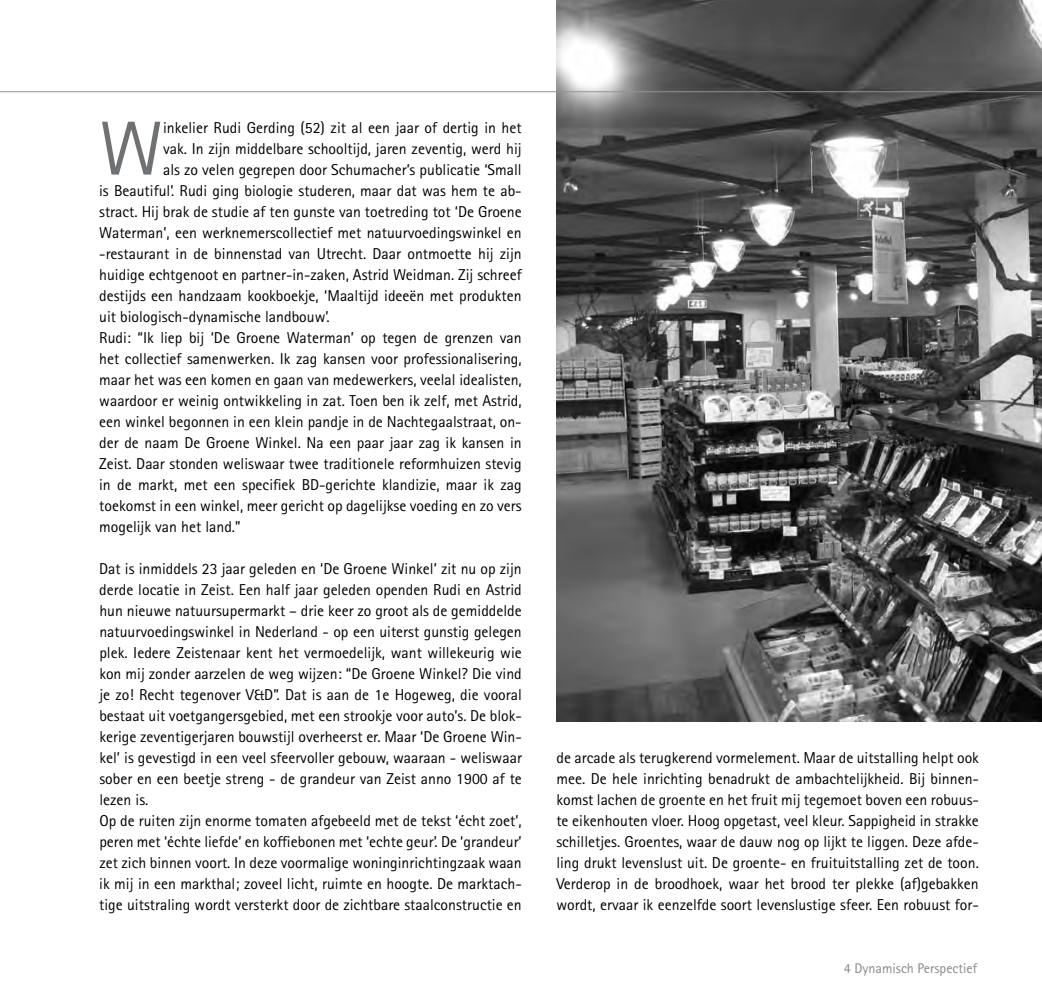
<style>
.page{position:relative;width:1042px;height:993px;background:#fff}
.page>*{position:absolute;margin:0;border:0;box-sizing:border-box;transform-origin:0 0}
.t1{font:76.65px "Rotis Sans Serif";color:#707172}
.t2{font:15.75px/21px "Rotis Sans Serif";color:#000}
.t3{font:14px "Rotis Sans Serif";color:#87888a}
</style>
<div class="page">
<img style="left:556px;top:0;width:486px;height:720px">
<hr style="left:0;top:91px;width:1042px;height:1px;background:#929395">
<h1 class="t1" style="left:99px;top:103px;width:65px">W</h1>
<p class="t2" style="left:163px;top:117px;width:360px">inkelier Rudi Gerding (52) zit al een jaar of dertig in het</p>
<p class="t2" style="left:163px;top:138px;width:360px">vak. In zijn middelbare schooltijd, jaren zeventig, werd hij</p>
<p class="t2" style="left:163px;top:159px;width:360px">als zo velen gegrepen door Schumacher’s publicatie ‘Small</p>
<p class="t2" style="left:99px;top:179px;width:424px">is Beautiful’. Rudi ging biologie studeren, maar dat was hem te ab-</p>
<p class="t2" style="left:99px;top:200px;width:424px">stract. Hij brak de studie af ten gunste van toetreding tot ‘De Groene</p>
<p class="t2" style="left:99px;top:221px;width:424px">Waterman’, een werknemerscollectief met natuurvoedingswinkel en</p>
<p class="t2" style="left:99px;top:242px;width:424px">-restaurant in de binnenstad van Utrecht. Daar ontmoette hij zijn</p>
<p class="t2" style="left:99px;top:263px;width:424px">huidige echtgenoot en partner-in-zaken, Astrid Weidman. Zij schreef</p>
<p class="t2" style="left:99px;top:284px;width:424px">destijds een handzaam kookboekje, ‘Maaltijd ideeën met produkten</p>
<p class="t2" style="left:99px;top:305px;width:232px">uit biologisch-dynamische landbouw’.</p>
<p class="t2" style="left:99px;top:326px;width:424px">Rudi: “Ik liep bij ‘De Groene Waterman’ op tegen de grenzen van</p>
<p class="t2" style="left:99px;top:347px;width:424px">het collectief samenwerken. Ik zag kansen voor professionalisering,</p>
<p class="t2" style="left:99px;top:368px;width:424px">maar het was een komen en gaan van medewerkers, veelal idealisten,</p>
<p class="t2" style="left:99px;top:389px;width:424px">waardoor er weinig ontwikkeling in zat. Toen ben ik zelf, met Astrid,</p>
<p class="t2" style="left:99px;top:410px;width:424px">een winkel begonnen in een klein pandje in de Nachtegaalstraat, on-</p>
<p class="t2" style="left:99px;top:431px;width:424px">der de naam De Groene Winkel. Na een paar jaar zag ik kansen in</p>
<p class="t2" style="left:99px;top:452px;width:424px">Zeist. Daar stonden weliswaar twee traditionele reformhuizen stevig</p>
<p class="t2" style="left:99px;top:473px;width:424px">in de markt, met een specifiek BD-gerichte klandizie, maar ik zag</p>
<p class="t2" style="left:99px;top:494px;width:424px">toekomst in een winkel, meer gericht op dagelijkse voeding en zo vers</p>
<p class="t2" style="left:99px;top:515px;width:143px">mogelijk van het land.”</p>
<p class="t2" style="left:99px;top:557px;width:424px">Dat is inmiddels 23 jaar geleden en ‘De Groene Winkel’ zit nu op zijn derde locatie in Zeist. Een half jaar geleden openden Rudi en Astrid hun nieuwe natuursupermarkt – drie keer zo groot als de gemiddelde natuurvoedingswinkel in Nederland - op een uiterst gunstig gelegen plek. Iedere Zeistenaar kent het vermoedelijk, want willekeurig wie kon mij zonder aarzelen de weg wijzen: “De Groene Winkel? Die vind je zo! Recht tegenover V&amp;D”. Dat is aan de 1e Hogeweg, die vooral bestaat uit voetgangersgebied, met een strookje voor auto’s. De blok&shy;kerige zeventigerjaren bouwstijl overheerst er. Maar ‘De Groene Win&shy;kel’ is gevestigd in een veel sfeervoller gebouw, waaraan - weliswaar sober en een beetje streng - de grandeur van Zeist anno 1900 af te lezen is.<br>Op de ruiten zijn enorme tomaten afgebeeld met de tekst ‘écht zoet’, peren met ‘échte liefde’ en koffiebonen met ‘echte geur’. De ‘grandeur’ zet zich binnen voort. In deze voormalige woninginrichtingzaak waan ik mij in een markthal; zoveel licht, ruimte en hoogte. De marktach&shy;tige uitstraling wordt versterkt door de zichtbare staalconstructie en</p>
<p class="t2" style="left:556px;top:746px;width:424px;text-align:justify">de arcade als terugkerend vormelement. Maar de uitstalling helpt ook mee. De hele inrichting benadrukt de ambachtelijkheid. Bij binnen&shy;komst lachen de groente en het fruit mij tegemoet boven een robuus&shy;te eikenhouten vloer. Hoog opgetast, veel kleur. Sappigheid in strakke schilletjes. Groentes, waar de dauw nog op lijkt te liggen. Deze afde&shy;ling drukt levenslust uit. De groente- en fruituitstalling zet de toon.<br>Verderop in de broodhoek, waar het brood ter plekke (af)gebakken wordt, ervaar ik eenzelfde soort levenslustige sfeer. Een robuust for-</p>
<p class="t3" style="left:844px;top:959px;width:135px">4 Dynamisch Perspectief</p>
</div>
